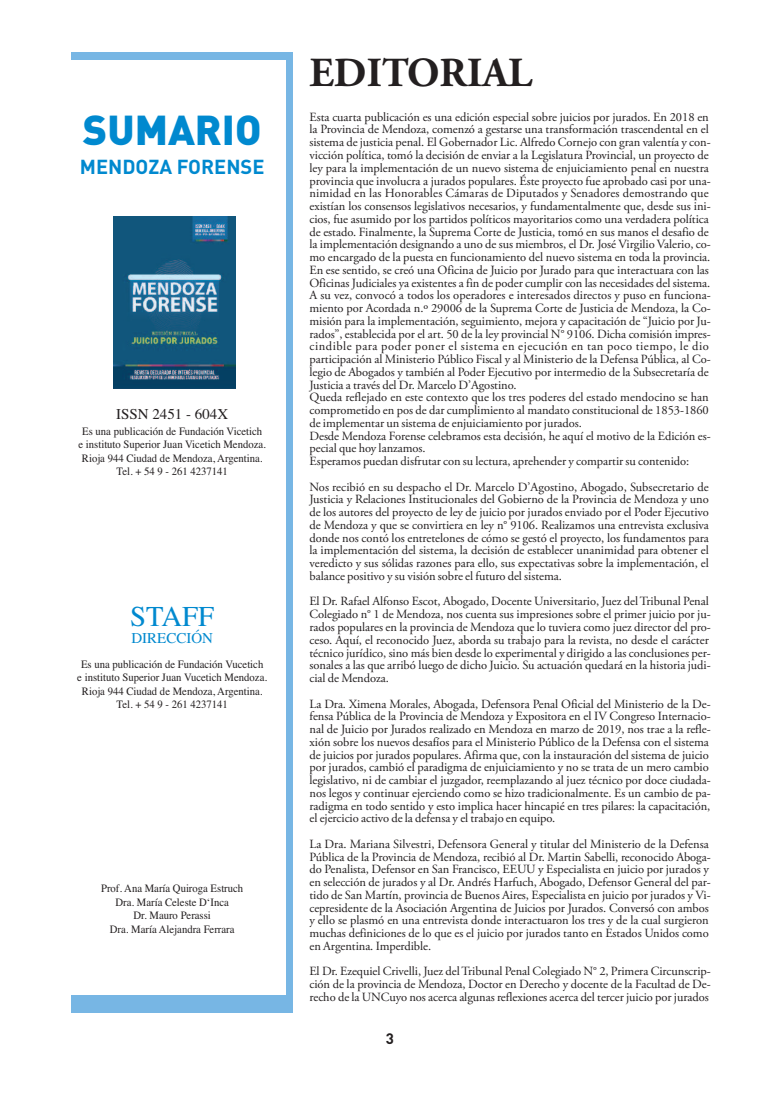
<style>
.page{position:relative;width:762px;height:1099px;background:#fff}
.page>*{position:absolute;margin:0;border:0;box-sizing:border-box;transform-origin:0 0}
.t1{font:700 41.25px "Adobe Garamond Pro";color:#231f20}
.t2{font:41.25px "DIN Black Alternate";color:#0089cf}
.t3{font:28.75px "Times";color:#0089cf}
.t4{font:20px "DIN Bold Alternate";color:#0089cf}
.t5{font:15px "Times";color:#231f20}
.t6{font:15px "Times";color:#0089cf}
.t7{font:700 15px "DIN";color:#231f20}
.t8{font:12.5px/12.8px "Adobe Garamond Pro";letter-spacing:-.005em;color:#231f20}
.t9{font:11.25px/13.5px "Times";color:#231f20;text-align:center;scale:.95 1}
</style>
<div class="page">
<img style="left:113px;top:217px;width:123px;height:172px">
<div style="left:71px;top:995px;width:219px;height:18px;background:#77b6e4"></div>
<div style="left:71px;top:52px;width:221px;height:8px;background:#77b6e4"></div>
<div style="left:286px;top:52px;width:7px;height:961px;background:#77b6e4"></div>
<h1 class="t2" style="left:83px;top:107px;width:180px">SUMARIO</h1>
<h3 class="t4" style="left:80px;top:155px;width:186px">MENDOZA FORENSE</h3>
<p class="t5" style="left:116px;top:405px;width:114px">ISSN 2451 - 604X</p>
<p class="t9" style="left:78px;top:424px;width:199px">Es una publicación de Fundación Vicetich e instituto Superior Juan Vicetich Mendoza.<br>Rioja 944 Ciudad de Mendoza, Argentina.<br>Tel. + 54 9 - 261 4237141</p>
<h2 class="t3" style="left:130px;top:599px;width:85px">STAFF</h2>
<p class="t6" style="left:131px;top:629px;width:83px">DIRECCIÓN</p>
<p class="t9" style="left:77px;top:657px;width:201px">Es una publicación de Fundación Vucetich e instituto Superior Juan Vucetich Mendoza.<br>Rioja 944 Ciudad de Mendoza, Argentina.<br>Tel. + 54 9 - 261 4237141</p>
<p class="t9" style="left:101px;top:881px;width:151px">Prof. Ana María Quiroga Estruch<br>Dra. María Celeste D‘Inca<br>Dr. Mauro Perassi<br>Dra. María Alejandra Ferrara</p>
<h1 class="t1" style="left:309px;top:57px;width:224px">EDITORIAL</h1>
<p class="t8" style="left:309px;top:111px;width:403px">Esta cuarta publicación es una edición especial sobre juicios por jurados. En 2018 en la Provincia de Mendoza, comenzó a gestarse una transformación trascendental en el sistema de justicia penal. El Gobernador Lic. Alfredo Cornejo con gran valentía y con&shy;vicción política, tomó la decisión de enviar a la Legislatura Provincial, un proyecto de ley para la implementación de un nuevo sistema de enjuiciamiento penal en nuestra provincia que involucra a jurados populares. Éste proyecto fue aprobado casi por una&shy;nimidad en las Honorables Cámaras de Diputados y Senadores demostrando que existían los consensos legislativos necesarios, y fundamentalmente que, desde sus ini&shy;cios, fue asumido por los partidos políticos mayoritarios como una verdadera política de estado. Finalmente, la Suprema Corte de Justicia, tomó en sus manos el desafio de la implementación designando a uno de sus miembros, el Dr. José Virgilio Valerio, co&shy;mo encargado de la puesta en funcionamiento del nuevo sistema en toda la provincia.<br>En ese sentido, se creó una Oficina de Juicio por Jurado para que interactuara con las Oficinas Judiciales ya existentes a fin de poder cumplir con las necesidades del sistema.<br>A su vez, convocó a todos los operadores e interesados directos y puso en funciona&shy;miento por Acordada n.º 29006 de la Suprema Corte de Justicia de Mendoza, la Co&shy;misión para la implementación, seguimiento, mejora y capacitación de “Juicio por Ju&shy;rados”, establecida por el art. 50 de la ley provincial N° 9106. Dicha comisión impres&shy;cindible para poder poner el sistema en ejecución en tan poco tiempo, le dio participación al Ministerio Público Fiscal y al Ministerio de la Defensa Pública, al Co&shy;legio de Abogados y también al Poder Ejecutivo por intermedio de la Subsecretaría de Justicia a través del Dr. Marcelo D’Agostino.<br>Queda reflejado en este contexto que los tres poderes del estado mendocino se han comprometido en pos de dar cumplimiento al mandato constitucional de 1853-1860 de implementar un sistema de enjuiciamiento por jurados.<br>Desde Mendoza Forense celebramos esta decisión, he aquí el motivo de la Edición es&shy;pecial que hoy lanzamos.<br>Esperamos puedan disfrutar con su lectura, aprehender y compartir su contenido:</p>
<p class="t8" style="left:309px;top:481px;width:401px;text-align:justify">Nos recibió en su despacho el Dr. Marcelo D’Agostino, Abogado, Subsecretario de Justicia y Relaciones Institucionales del Gobierno de la Provincia de Mendoza y uno de los autores del proyecto de ley de juicio por jurados enviado por el Poder Ejecutivo de Mendoza y que se convirtiera en ley n° 9106. Realizamos una entrevista exclusiva donde nos contó los entretelones de cómo se gestó el proyecto, los fundamentos para la implementación del sistema, la decisión de establecer unanimidad para obtener el veredicto y sus sólidas razones para ello, sus expectativas sobre la implementación, el balance positivo y su visión sobre el futuro del sistema.</p>
<p class="t8" style="left:309px;top:596px;width:403px">El Dr. Rafael Alfonso Escot, Abogado, Docente Universitario, Juez delTribunal Penal Colegiado n° 1 de Mendoza, nos cuenta sus impresiones sobre el primer juicio por ju&shy;rados populares en la provincia de Mendoza que lo tuviera como juez director del pro&shy;ceso. Aquí, el reconocido Juez, aborda su trabajo para la revista, no desde el carácter técnico jurídico, sino más bien desde lo experimental y dirigido a las conclusiones per&shy;sonales a las que arribó luego de dicho Juicio. Su actuación quedará en la historia judi&shy;cial de Mendoza.</p>
<p class="t8" style="left:309px;top:698px;width:403px">La Dra. Ximena Morales, Abogada, Defensora Penal Oficial del Ministerio de la De&shy;fensa Pública de la Provincia de Mendoza y Expositora en el IV Congreso Internacio&shy;nal de Juicio por Jurados realizado en Mendoza en marzo de 2019, nos trae a la refle&shy;xión sobre los nuevos desafíos para el Ministerio Público de la Defensa con el sistema de juicios por jurados populares. Afirma que, con la instauración del sistema de juicio por jurados, cambió el paradigma de enjuiciamiento y no se trata de un mero cambio legislativo, ni de cambiar el juzgador, reemplazando al juez técnico por doce ciudada&shy;nos legos y continuar ejerciendo como se hizo tradicionalmente. Es un cambio de pa&shy;radigma en todo sentido y esto implica hacer hincapié en tres pilares: la capacitación, el ejercicio activo de la defensa y el trabajo en equipo.</p>
<p class="t8" style="left:309px;top:838px;width:403px">La Dra. Mariana Silvestri, Defensora General y titular del Ministerio de la Defensa Pública de la Provincia de Mendoza, recibió al Dr. Martin Sabelli, reconocido Aboga&shy;do Penalista, Defensor en San Francisco, EEUU y Especialista en juicio por jurados y en selección de jurados y al Dr. Andrés Harfuch, Abogado, Defensor General del par&shy;tido de San Martín, provincia de Buenos Aires, Especialista en juicio por jurados y Vi&shy;cepresidente de la Asociación Argentina de Juicios por Jurados. Conversó con ambos y ello se plasmó en una entrevista donde interactuaron los tres y de la cual surgieron muchas definiciones de lo que es el juicio por jurados tanto en Estados Unidos como en Argentina. Imperdible.</p>
<p class="t8" style="left:309px;top:966px;width:403px;text-align:justify">El Dr. Ezequiel Crivelli, Juez delTribunal Penal Colegiado N° 2, Primera Circunscrip&shy;ción de la provincia de Mendoza, Doctor en Derecho y docente de la Facultad de De&shy;recho de la UNCuyo nos acerca algunas reflexiones acerca del tercer juicio por jurados</p>
<p class="t7" style="left:386px;top:1029px;width:10px">3</p>
</div>
